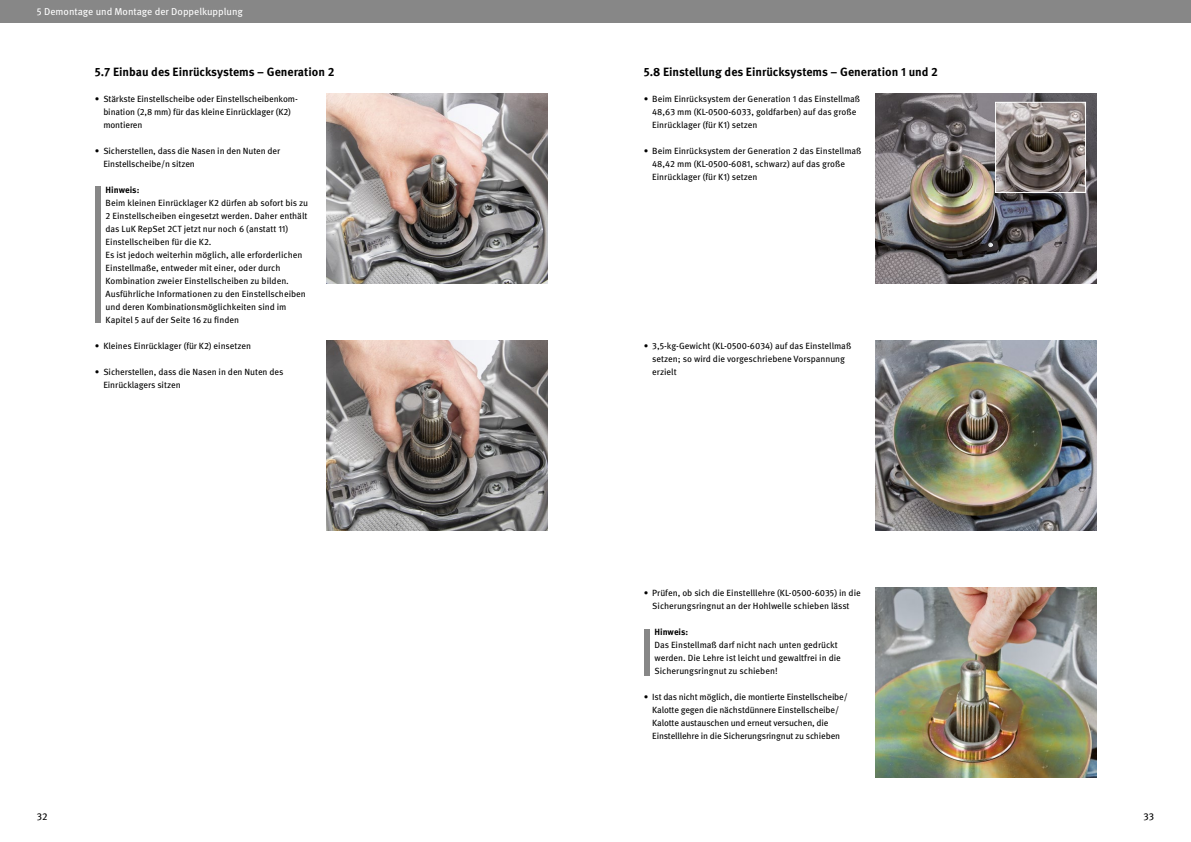
<style>
.page{position:relative;width:1191px;height:842px;background:#fff}
.page>*{position:absolute;margin:0;border:0;box-sizing:border-box;transform-origin:0 0}
.t1{font:700 12px "Meta OT";color:#000}
.t2{font:10px "Meta OT";color:#fff}
.t3{font:10px "Meta OT";color:#000}
.t4{font:9px/13px "Meta OT";letter-spacing:-.005em;color:#000}
.t5{font:700 9px "Meta OT";letter-spacing:-.005em;color:#000}
</style>
<div class="page">
<div style="left:0;top:0;width:595px;height:23px;background:#878787"></div>
<div style="left:595px;top:0;width:596px;height:23px;background:#878787"></div>
<img style="left:327px;top:93px;width:220px;height:191px">
<img style="left:327px;top:340px;width:220px;height:191px">
<div style="left:95px;top:187px;width:5px;height:136px;background:#878787"></div>
<img style="left:875px;top:93px;width:221px;height:191px">
<img style="left:997px;top:104px;width:86px;height:87px">
<div style="left:995px;top:102px;width:90px;height:91px;border:1px solid #fff"></div>
<img style="left:875px;top:340px;width:221px;height:191px">
<img style="left:875px;top:587px;width:221px;height:191px">
<div style="left:643px;top:629px;width:6px;height:47px;background:#878787"></div>
<p class="t2" style="left:37px;top:5px;width:208px">5 Demontage und Montage der Doppelkupplung</p>
<h1 class="t1" style="left:95px;top:64px;width:241px">5.7 Einbau des Einrücksystems – Generation 2</h1>
<p class="t4" style="left:103px;top:92px;width:196px;text-indent:-9px">• Stärkste Einstellscheibe oder Einstellscheibenkom&shy;bination (2,8 mm) für das kleine Einrücklager (K2) montieren</p>
<p class="t4" style="left:103px;top:144px;width:178px;text-indent:-9px">• Sicherstellen, dass die Nasen in den Nuten der<br>Einstellscheibe/n sitzen</p>
<p class="t5" style="left:106px;top:184px;width:35px">Hinweis:</p>
<p class="t4" style="left:106px;top:196px;width:204px">Beim kleinen Einrücklager K2 dürfen ab sofort bis zu 2 Einstellscheiben eingesetzt werden. Daher enthält das LuK RepSet 2CT jetzt nur noch 6 (anstatt 11)<br>Einstellscheiben für die K2.<br>Es ist jedoch weiterhin möglich, alle erforderlichen Einstellmaße, entweder mit einer, oder durch Kombination zweier Einstellscheiben zu bilden.<br>Ausführliche Informationen zu den Einstellscheiben und deren Kombinationsmöglichkeiten sind im Kapitel 5 auf der Seite 16 zu finden</p>
<p class="t4" style="left:95px;top:339px;width:158px">• Kleines Einrücklager (für K2) einsetzen</p>
<p class="t4" style="left:103px;top:365px;width:182px;text-indent:-9px">• Sicherstellen, dass die Nasen in den Nuten des<br>Einrücklagers sitzen</p>
<h1 class="t1" style="left:643px;top:64px;width:296px">5.8 Einstellung des Einrücksystems – Generation 1 und 2</h1>
<p class="t4" style="left:652px;top:92px;width:209px;text-indent:-9px">• Beim Einrücksystem der Generation 1 das Einstellmaß<br>48,63 mm (KL-0500-6033, goldfarben) auf das große<br>Einrücklager (für K1) setzen</p>
<p class="t4" style="left:652px;top:144px;width:211px;text-indent:-9px">• Beim Einrücksystem der Generation 2 das Einstellmaß<br>48,42 mm (KL-0500-6081, schwarz) auf das große<br>Einrücklager (für K1) setzen</p>
<p class="t4" style="left:652px;top:339px;width:201px;text-indent:-9px">• 3,5-kg-Gewicht (KL-0500-6034) auf das Einstellmaß setzen; so wird die vorgeschriebene Vorspannung erzielt</p>
<p class="t4" style="left:643px;top:586px;width:219px;text-align:center">• Prüfen, ob sich die Einstelllehre (KL-0500-6035) in die<br>Sicherungsringnut an der Hohlwelle schieben lässt</p>
<p class="t5" style="left:654px;top:626px;width:35px">Hinweis:</p>
<p class="t4" style="left:654px;top:638px;width:188px">Das Einstellmaß darf nicht nach unten gedrückt werden. Die Lehre ist leicht und gewaltfrei in die<br>Sicherungsringnut zu schieben!</p>
<p class="t4" style="left:652px;top:690px;width:197px;text-indent:-9px">• Ist das nicht möglich, die montierte Einstellscheibe/ Kalotte gegen die nächstdünnere Einstellscheibe/ Kalotte austauschen und erneut versuchen, die Einstelllehre in die Sicherungsringnut zu schieben</p>
<p class="t3" style="left:37px;top:810px;width:12px">32</p>
<p class="t3" style="left:1143px;top:810px;width:12px">33</p>
</div>
